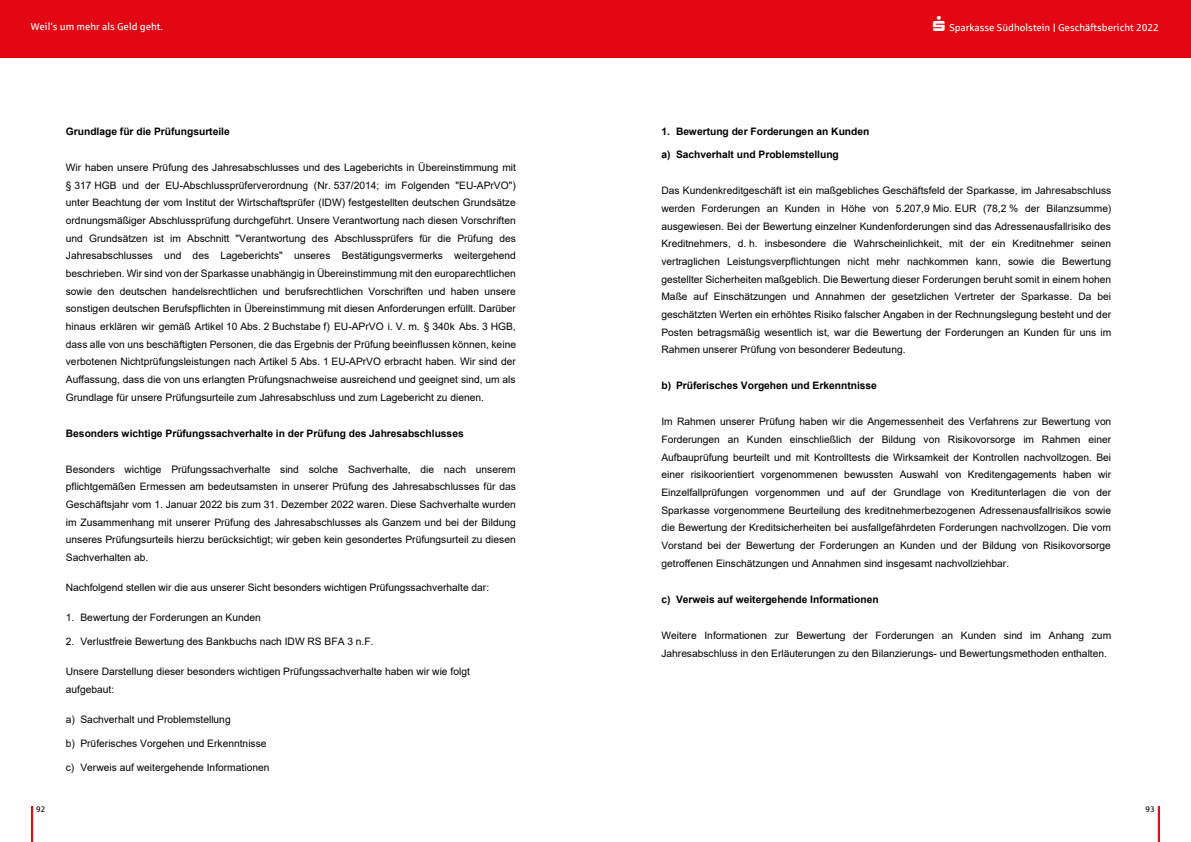
<style>
.page{position:relative;width:1191px;height:842px;background:#fff}
.page>*{position:absolute;margin:0;border:0;box-sizing:border-box;transform-origin:0 0}
.t1{font:10.3px/17.7px "Arial";color:#000;text-align:justify}
.t2{font:700 10.3px "Arial";color:#000}
.t3{font:10px "Sparkasse Rg";color:#fff}
.t4{font:8px "Sparkasse Rg";color:#000}
.s1{font-weight:700}
</style>
<div class="page">
<div style="left:0;top:0;width:1191px;height:58px;background:#e30613"></div>
<svg style="left:31px;top:806px;width:2px;height:36px"></svg>
<svg style="left:1157px;top:806px;width:3px;height:36px"></svg>
<p class="t3" style="left:31px;top:21px;width:133px">Weil‘s um mehr als Geld geht.</p>
<p class="t2" style="left:66px;top:124px;width:165px">Grundlage für die Prüfungsurteile</p>
<p class="t1" style="left:66px;top:158px;width:452px">Wir haben unsere Prüfung des Jahresabschlusses und des Lageberichts in Übereinstimmung mit § 317 HGB und der EU-Abschlussprüferverordnung (Nr. 537/2014; im Folgenden "EU-APrVO") unter Beachtung der vom Institut der Wirtschaftsprüfer (IDW) festgestellten deutschen Grundsätze ordnungsmäßiger Abschlussprüfung durchgeführt. Unsere Verantwortung nach diesen Vorschriften und Grundsätzen ist im Abschnitt "Verantwortung des Abschlussprüfers für die Prüfung des Jahresabschlusses und des Lageberichts" unseres Bestätigungsvermerks weitergehend beschrieben. Wir sind von der Sparkasse unabhängig in Übereinstimmung mit den europarechtlichen sowie den deutschen handelsrechtlichen und berufsrechtlichen Vorschriften und haben unsere sonstigen deutschen Berufspflichten in Übereinstimmung mit diesen Anforderungen erfüllt. Darüber hinaus erklären wir gemäß Artikel 10 Abs. 2 Buchstabe f) EU-APrVO i. V. m. § 340k Abs. 3 HGB, dass alle von uns beschäftigten Personen, die das Ergebnis der Prüfung beeinflussen können, keine verbotenen Nichtprüfungsleistungen nach Artikel 5 Abs. 1 EU-APrVO erbracht haben. Wir sind der Auffassung, dass die von uns erlangten Prüfungsnachweise ausreichend und geeignet sind, um als Grundlage für unsere Prüfungsurteile zum Jahresabschluss und zum Lagebericht zu dienen.</p>
<p class="t2" style="left:66px;top:426px;width:399px">Besonders wichtige Prüfungssachverhalte in der Prüfung des Jahresabschlusses</p>
<p class="t1" style="left:66px;top:460px;width:451px">Besonders wichtige Prüfungssachverhalte sind solche Sachverhalte, die nach unserem pflichtgemäßen Ermessen am bedeutsamsten in unserer Prüfung des Jahresabschlusses für das Geschäftsjahr vom 1. Januar 2022 bis zum 31. Dezember 2022 waren. Diese Sachverhalte wurden im Zusammenhang mit unserer Prüfung des Jahresabschlusses als Ganzem und bei der Bildung unseres Prüfungsurteils hierzu berücksichtigt; wir geben kein gesondertes Prüfungsurteil zu diesen Sachverhalten ab.</p>
<p class="t1" style="left:66px;top:578px;width:425px">Nachfolgend stellen wir die aus unserer Sicht besonders wichtigen Prüfungssachverhalte dar:</p>
<p class="t1" style="left:66px;top:608px;width:197px">1. Bewertung der Forderungen an Kunden</p>
<p class="t1" style="left:66px;top:632px;width:309px">2. Verlustfreie Bewertung des Bankbuchs nach IDW RS BFA 3 n.F.</p>
<p class="t1" style="left:66px;top:662px;width:405px">Unsere Darstellung dieser besonders wichtigen Prüfungssachverhalte haben wir wie folgt aufgebaut:</p>
<p class="t1" style="left:66px;top:710px;width:166px">a) Sachverhalt und Problemstellung</p>
<p class="t1" style="left:66px;top:734px;width:202px">b) Prüferisches Vorgehen und Erkenntnisse</p>
<p class="t1" style="left:66px;top:758px;width:205px">c) Verweis auf weitergehende Informationen</p>
<p class="t3" style="left:949px;top:21px;width:211px">Sparkasse Südholstein <span class="s1">|</span> Geschäftsbericht 2022</p>
<p class="t2" style="left:661px;top:124px;width:209px">1. Bewertung der Forderungen an Kunden</p>
<p class="t2" style="left:661px;top:147px;width:179px">a) Sachverhalt und Problemstellung</p>
<p class="t1" style="left:661px;top:182px;width:451px">Das Kundenkreditgeschäft ist ein maßgebliches Geschäftsfeld der Sparkasse, im Jahresabschluss werden Forderungen an Kunden in Höhe von 5.207,9 Mio. EUR (78,2 % der Bilanzsumme) ausgewiesen. Bei der Bewertung einzelner Kundenforderungen sind das Adressenausfallrisiko des Kreditnehmers, d. h. insbesondere die Wahrscheinlichkeit, mit der ein Kreditnehmer seinen vertraglichen Leistungsverpflichtungen nicht mehr nachkommen kann, sowie die Bewertung gestellter Sicherheiten maßgeblich. Die Bewertung dieser Forderungen beruht somit in einem hohen Maße auf Einschätzungen und Annahmen der gesetzlichen Vertreter der Sparkasse. Da bei geschätzten Werten ein erhöhtes Risiko falscher Angaben in der Rechnungslegung besteht und der Posten betragsmäßig wesentlich ist, war die Bewertung der Forderungen an Kunden für uns im Rahmen unserer Prüfung von besonderer Bedeutung.</p>
<p class="t2" style="left:661px;top:378px;width:217px">b) Prüferisches Vorgehen und Erkenntnisse</p>
<p class="t1" style="left:661px;top:413px;width:451px">Im Rahmen unserer Prüfung haben wir die Angemessenheit des Verfahrens zur Bewertung von Forderungen an Kunden einschließlich der Bildung von Risikovorsorge im Rahmen einer Aufbauprüfung beurteilt und mit Kontrolltests die Wirksamkeit der Kontrollen nachvollzogen. Bei einer risikoorientiert vorgenommenen bewussten Auswahl von Kreditengagements haben wir Einzelfallprüfungen vorgenommen und auf der Grundlage von Kreditunterlagen die von der Sparkasse vorgenommene Beurteilung des kreditnehmerbezogenen Adressenausfallrisikos sowie die Bewertung der Kreditsicherheiten bei ausfallgefährdeten Forderungen nachvollzogen. Die vom Vorstand bei der Bewertung der Forderungen an Kunden und der Bildung von Risikovorsorge getroffenen Einschätzungen und Annahmen sind insgesamt nachvollziehbar.</p>
<p class="t2" style="left:661px;top:592px;width:219px">c) Verweis auf weitergehende Informationen</p>
<p class="t1" style="left:661px;top:626px;width:451px">Weitere Informationen zur Bewertung der Forderungen an Kunden sind im Anhang zum<br>Jahresabschluss in den Erläuterungen zu den Bilanzierungs- und Bewertungsmethoden enthalten.</p>
<p class="t4" style="left:36px;top:804px;width:11px">92</p>
<p class="t4" style="left:1145px;top:804px;width:11px">93</p>
</div>
